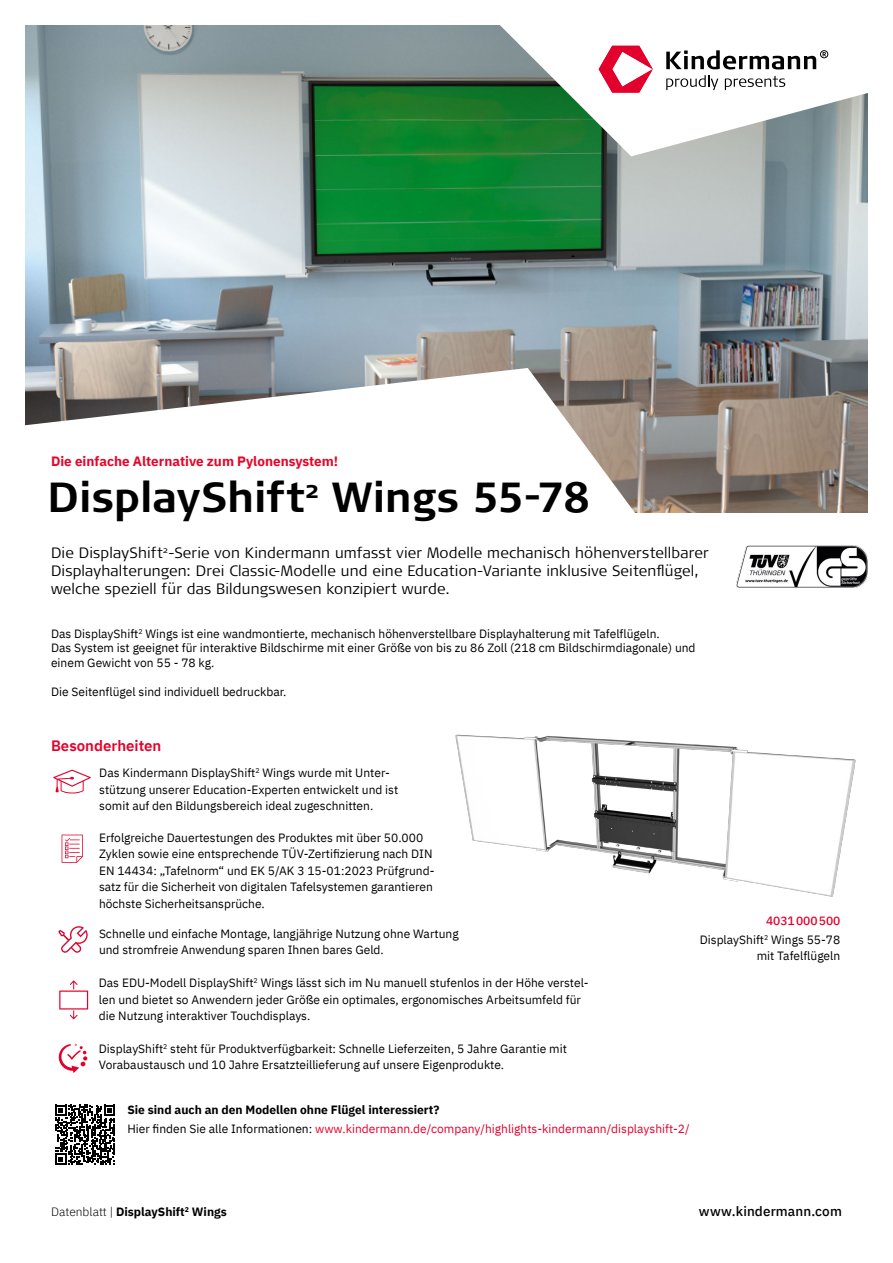
<style>
.page{position:relative;width:893px;height:1263px;background:#fff}
.page>*{position:absolute;margin:0;border:0;box-sizing:border-box;transform-origin:0 0}
.t1{font:500 42px "Signa";letter-spacing:-.005em;color:#000}
.t2{font:300 15px/18px "Signa";letter-spacing:.01em;color:#000}
.t3{font:600 15px "IBM Plex Sans";color:#e4002c}
.t4{font:700 13.5px "IBM Plex Sans";color:#e4072a}
.t5{font:500 13.5px "IBM Plex Sans";letter-spacing:.01em;color:#000}
.t6{font:12px/16.5px "IBM Plex Sans";color:#000}
.t7{font:12px/18.6px "IBM Plex Sans";color:#e4002c}
.t8{font:700 12px "IBM Plex Sans";color:#000}
.t9{font:500 12px "IBM Plex Sans";color:#e4002c}
.s1{font-weight:700;color:#000}
.s2{color:#000}
.s3{font-weight:300}
</style>
<div class="page">
<img style="left:26px;top:26px;width:841px;height:486px">
<img style="left:455px;top:734px;width:401px;height:163px">
<svg style="left:475px;top:25px;width:393px;height:131px"></svg>
<svg style="left:666px;top:50px;width:162px;height:19px"></svg>
<svg style="left:599px;top:46px;width:54px;height:47px"></svg>
<svg style="left:666px;top:75px;width:52px;height:15px"></svg>
<svg style="left:725px;top:76px;width:60px;height:14px"></svg>
<svg style="left:25px;top:368px;width:641px;height:145px"></svg>
<img style="left:737px;top:545px;width:130px;height:42px">
<svg style="left:55px;top:1105px;width:60px;height:60px"></svg>
<svg style="left:62px;top:835px;width:21px;height:28px"></svg>
<svg style="left:53px;top:770px;width:38px;height:23px"></svg>
<svg style="left:59px;top:980px;width:29px;height:39px"></svg>
<svg style="left:58px;top:926px;width:30px;height:27px"></svg>
<svg style="left:59px;top:1044px;width:28px;height:29px"></svg>
<p class="t4" style="left:51px;top:450px;width:289px">Die einfache Alternative zum Pylonensystem!</p>
<h1 class="t1" style="left:47px;top:469px;width:544px">DisplayShift<sup>2</sup> Wings 55-78</h1>
<p class="t2" style="left:51px;top:543px;width:659px">Die DisplayShift<sup>2</sup>-Serie von Kindermann umfasst vier Modelle mechanisch höhenverstellbarer<br>Displayhalterungen: Drei Classic-Modelle und eine Education-Variante inklusive Seitenflügel, welche speziell für das Bildungswesen konzipiert wurde.</p>
<p class="t6" style="left:51px;top:626px;width:646px;line-height:14.4px">Das DisplayShift<sup>2</sup> Wings ist eine wandmontierte, mechanisch höhenverstellbare Displayhalterung mit Tafelflügeln.<br>Das System ist geeignet für interaktive Bildschirme mit einer Größe von bis zu 86 Zoll (218 cm Bildschirmdiagonale) und einem Gewicht von 55 - 78 kg.</p>
<p class="t6" style="left:51px;top:682px;width:237px">Die Seitenflügel sind individuell bedruckbar.</p>
<p class="t3" style="left:51px;top:734px;width:112px">Besonderheiten</p>
<p class="t6" style="left:99px;top:763px;width:300px">Das Kindermann DisplayShift<sup>2</sup> Wings wurde mit Unter&shy;stützung unserer Education-Experten entwickelt und ist somit auf den Bildungsbereich ideal zugeschnitten.</p>
<p class="t6" style="left:99px;top:828px;width:337px">Erfolgreiche Dauertestungen des Produktes mit über 50.000<br>Zyklen sowie eine entsprechende TÜV-Zertifizierung nach DIN EN 14434: „Tafelnorm“ und EK 5/AK 3 15-01:2023 Prüfgrund&shy;satz für die Sicherheit von digitalen Tafelsystemen garantieren höchste Sicherheitsansprüche.</p>
<p class="t6" style="left:99px;top:924px;width:361px">Schnelle und einfache Montage, langjährige Nutzung ohne Wartung und stromfreie Anwendung sparen Ihnen bares Geld.</p>
<p class="t6" style="left:99px;top:974px;width:491px">Das EDU-Modell DisplayShift<sup>2</sup> Wings lässt sich im Nu manuell stufenlos in der Höhe verstel&shy;len und bietet so Anwendern jeder Größe ein optimales, ergonomisches Arbeitsumfeld für die Nutzung interaktiver Touchdisplays.</p>
<p class="t6" style="left:99px;top:1039px;width:470px">DisplayShift<sup>2</sup> steht für Produktverfügbarkeit: Schnelle Lieferzeiten, 5 Jahre Garantie mit<br>Vorabaustausch und 10 Jahre Ersatzteillieferung auf unsere Eigenprodukte.</p>
<p class="t9" style="left:766px;top:911px;width:76px">4031000500</p>
<p class="t6" style="left:700px;top:930px;width:142px;text-align:right">DisplayShift<sup>2</sup> Wings 55-78 mit Tafelflügeln</p>
<p class="t7" style="left:127px;top:1099px;width:564px"><span class="s1">Sie sind auch an den Modellen ohne Flügel interessiert?<br></span><span class="s2">Hier finden Sie alle Informationen:</span> www.kindermann.de/company/highlights-kindermann/displayshift-2/</p>
<p class="t8" style="left:51px;top:1202px;width:177px"><span class="s3">Datenblatt |</span> DisplayShift<sup>2</sup> Wings</p>
<p class="t5" style="left:699px;top:1201px;width:145px">www.kindermann.com</p>
</div>
